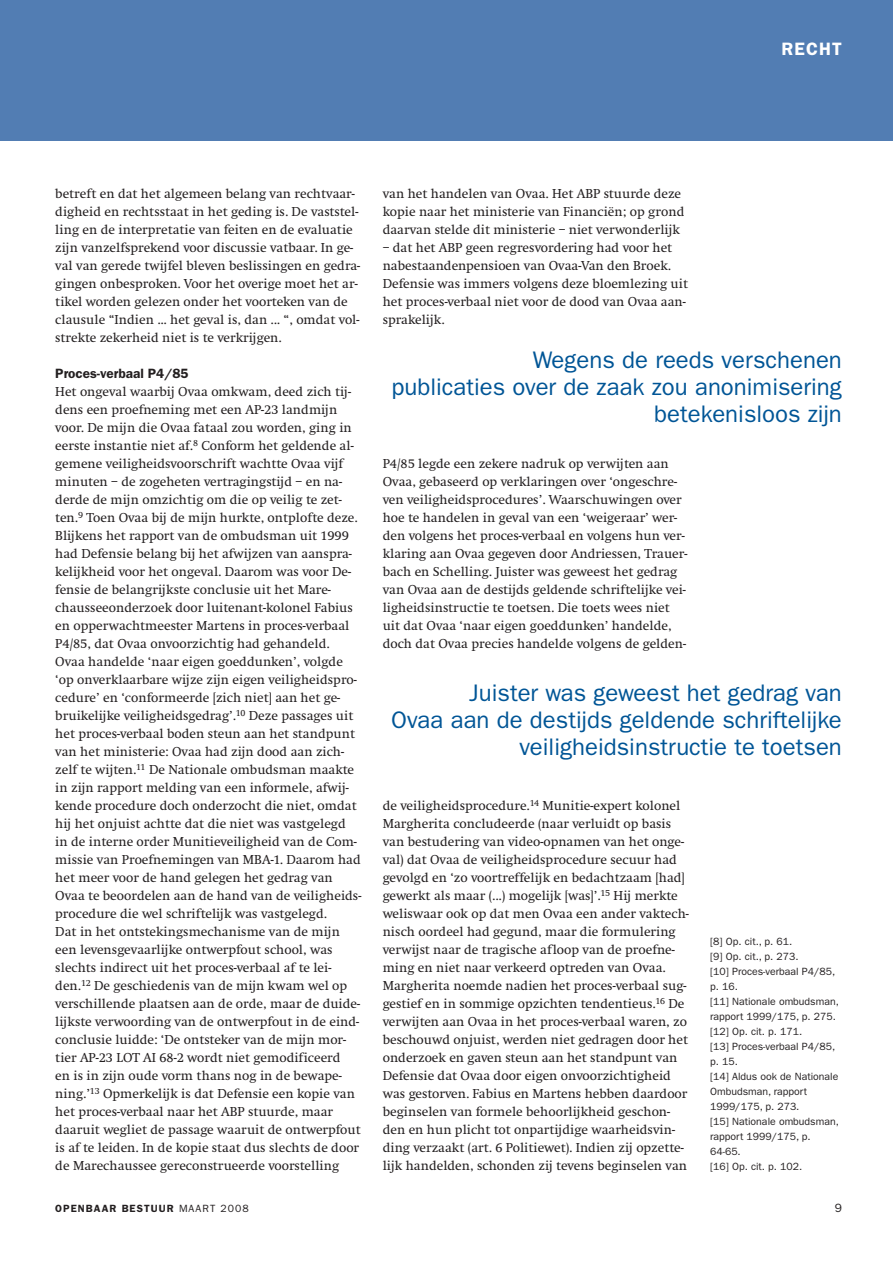
<style>
.page{position:relative;width:893px;height:1263px;background:#fff}
.page>*{position:absolute;margin:0;border:0;box-sizing:border-box;transform-origin:0 0}
.t1{font:24px/27px "ITC Franklin Gothic Std";color:#005596;text-align:right}
.t2{font:600 18px "ITC Franklin Gothic Std";letter-spacing:.065em;color:#fff}
.t3{font:13.5px/18px "Swift EF";color:#231f20}
.t4{font:600 13.5px "ITC Franklin Gothic Std";color:#231f20}
.t5{font:12px "ITC Franklin Gothic Std";color:#231f20}
.t6{font:10.5px/15px "ITC Franklin Gothic Std";color:#231f20}
.t7{font:600 10.5px "ITC Franklin Gothic Std";letter-spacing:.1em;color:#231f20}
.s1{font-weight:400}
</style>
<div class="page">
<div style="left:0;top:0;width:893px;height:140px;background:#527db3"></div>
<h2 class="t2" style="left:781px;top:42px;width:62px">RECHT</h2>
<p class="t3" style="left:55px;top:186px;width:306px">betreft en dat het algemeen belang van rechtvaar&shy;digheid en rechtsstaat in het geding is. De vaststel&shy;ling en de interpretatie van feiten en de evaluatie zijn vanzelfsprekend voor discussie vatbaar. In ge&shy;val van gerede twijfel bleven beslissingen en gedra&shy;gingen onbesproken. Voor het overige moet het ar&shy;tikel worden gelezen onder het voorteken van de clausule “Indien ... het geval is, dan ... “, omdat vol&shy;strekte zekerheid niet is te verkrijgen.</p>
<p class="t4" style="left:55px;top:368px;width:135px">Proces-verbaal P4/85</p>
<p class="t3" style="left:55px;top:384px;width:308px">Het ongeval waarbij Ovaa omkwam, deed zich tij&shy;dens een proefneming met een AP-23 landmijn voor. De mijn die Ovaa fataal zou worden, ging in eerste instantie niet af.<sup>8</sup> Conform het geldende al&shy;gemene veiligheidsvoorschrift wachtte Ovaa vijf minuten – de zogeheten vertragingstijd – en na&shy;derde de mijn omzichtig om die op veilig te zet&shy;ten.<sup>9</sup> Toen Ovaa bij de mijn hurkte, ontplofte deze.<br>Blijkens het rapport van de ombudsman uit 1999 had Defensie belang bij het afwijzen van aanspra&shy;kelijkheid voor het ongeval. Daarom was voor De&shy;fensie de belangrijkste conclusie uit het Mare&shy;chausseeonderzoek door luitenant-kolonel Fabius en opperwachtmeester Martens in proces-verbaal P4/85, dat Ovaa onvoorzichtig had gehandeld.<br>Ovaa handelde ‘naar eigen goeddunken’, volgde ‘op onverklaarbare wijze zijn eigen veiligheidspro&shy;cedure’ en ‘conformeerde [zich niet] aan het ge&shy;bruikelijke veiligheidsgedrag’.<sup>10</sup> Deze passages uit het proces-verbaal boden steun aan het standpunt van het ministerie: Ovaa had zijn dood aan zich&shy;zelf te wijten.<sup>11</sup> De Nationale ombudsman maakte in zijn rapport melding van een informele, afwij&shy;kende procedure doch onderzocht die niet, omdat hij het onjuist achtte dat die niet was vastgelegd in de interne order Munitieveiligheid van de Com&shy;missie van Proefnemingen van MBA-1. Daarom had het meer voor de hand gelegen het gedrag van Ovaa te beoordelen aan de hand van de veiligheids&shy;procedure die wel schriftelijk was vastgelegd.<br>Dat in het ontstekingsmechanisme van de mijn een levensgevaarlijke ontwerpfout school, was slechts indirect uit het proces-verbaal af te lei&shy;den.<sup>12</sup> De geschiedenis van de mijn kwam wel op verschillende plaatsen aan de orde, maar de duide&shy;lijkste verwoording van de ontwerpfout in de eind&shy;conclusie luidde: ‘De ontsteker van de mijn mor&shy;tier AP-23 LOT AI 68-2 wordt niet gemodificeerd<br>en is in zijn oude vorm thans nog in de bewape&shy;ning.’<sup>13</sup> Opmerkelijk is dat Defensie een kopie van het proces-verbaal naar het ABP stuurde, maar daaruit wegliet de passage waaruit de ontwerpfout is af te leiden. In de kopie staat dus slechts de door de Marechaussee gereconstrueerde voorstelling</p>
<p class="t3" style="left:383px;top:186px;width:303px">van het handelen van Ovaa. Het ABP stuurde deze kopie naar het ministerie van Financiën; op grond daarvan stelde dit ministerie – niet verwonderlijk</p>
<p class="t3" style="left:383px;top:240px;width:307px">– dat het ABP geen regresvordering had voor het nabestaandenpensioen van Ovaa-Van den Broek.<br>Defensie was immers volgens deze bloemlezing uit het proces-verbaal niet voor de dood van Ovaa aan&shy;sprakelijk.</p>
<h1 class="t1" style="left:392px;top:348px;width:452px">Wegens de reeds verschenen<br>publicaties over de zaak zou anonimisering betekenisloos zijn</h1>
<p class="t3" style="left:383px;top:456px;width:306px">P4/85 legde een zekere nadruk op verwijten aan Ovaa, gebaseerd op verklaringen over ‘ongeschre&shy;ven veiligheidsprocedures’. Waarschuwingen over hoe te handelen in geval van een ‘weigeraar’ wer&shy;den volgens het proces-verbaal en volgens hun ver&shy;klaring aan Ovaa gegeven door Andriessen, Trauer&shy;bach en Schelling. Juister was geweest het gedrag van Ovaa aan de destijds geldende schriftelijke vei&shy;ligheidsinstructie te toetsen. Die toets wees niet uit dat Ovaa ‘naar eigen goeddunken’ handelde, doch dat Ovaa precies handelde volgens de gelden-</p>
<h1 class="t1" style="left:391px;top:681px;width:452px">Juister was geweest het gedrag van<br>Ovaa aan de destijds geldende schriftelijke veiligheidsinstructie te toetsen</h1>
<p class="t3" style="left:383px;top:798px;width:308px">de veiligheidsprocedure.<sup>14</sup> Munitie-expert kolonel Margherita concludeerde (naar verluidt op basis van bestudering van video-opnamen van het onge&shy;val) dat Ovaa de veiligheidsprocedure secuur had gevolgd en ‘zo voortreffelijk en bedachtzaam [had] gewerkt als maar (...) mogelijk [was]’.<sup>15</sup> Hij merkte weliswaar ook op dat men Ovaa een ander vaktech&shy;nisch oordeel had gegund, maar die formulering verwijst naar de tragische afloop van de proefne&shy;ming en niet naar verkeerd optreden van Ovaa.<br>Margherita noemde nadien het proces-verbaal sug&shy;gestief en in sommige opzichten tendentieus.<sup>16</sup> De verwijten aan Ovaa in het proces-verbaal waren, zo beschouwd onjuist, werden niet gedragen door het onderzoek en gaven steun aan het standpunt van Defensie dat Ovaa door eigen onvoorzichtigheid was gestorven. Fabius en Martens hebben daardoor beginselen van formele behoorlijkheid geschon&shy;den en hun plicht tot onpartijdige waarheidsvin&shy;ding verzaakt (art. 6 Politiewet). Indien zij opzette&shy;lijk handelden, schonden zij tevens beginselen van</p>
<p class="t6" style="left:710px;top:935px;width:130px">[8] Op. cit., p. 61.<br>[9] Op. cit., p. 273.<br>[10] Proces-verbaal P4/85, p. 16.<br>[11] Nationale ombudsman, rapport 1999/175, p. 275. [12] Op. cit. p. 171.<br>[13] Proces-verbaal P4/85, p. 15.<br>[14] Aldus ook de Nationale<br>Ombudsman, rapport<br>1999/175, p. 273.<br>[15] Nationale ombudsman, rapport 1999/175, p.<br>64-65.<br>[16] Op. cit. p. 102.</p>
<p class="t7" style="left:55px;top:1204px;width:195px">OPENBAAR BESTUUR <span class="s1">MAART 2008</span></p>
<p class="t5" style="left:835px;top:1203px;width:9px">9</p>
</div>
